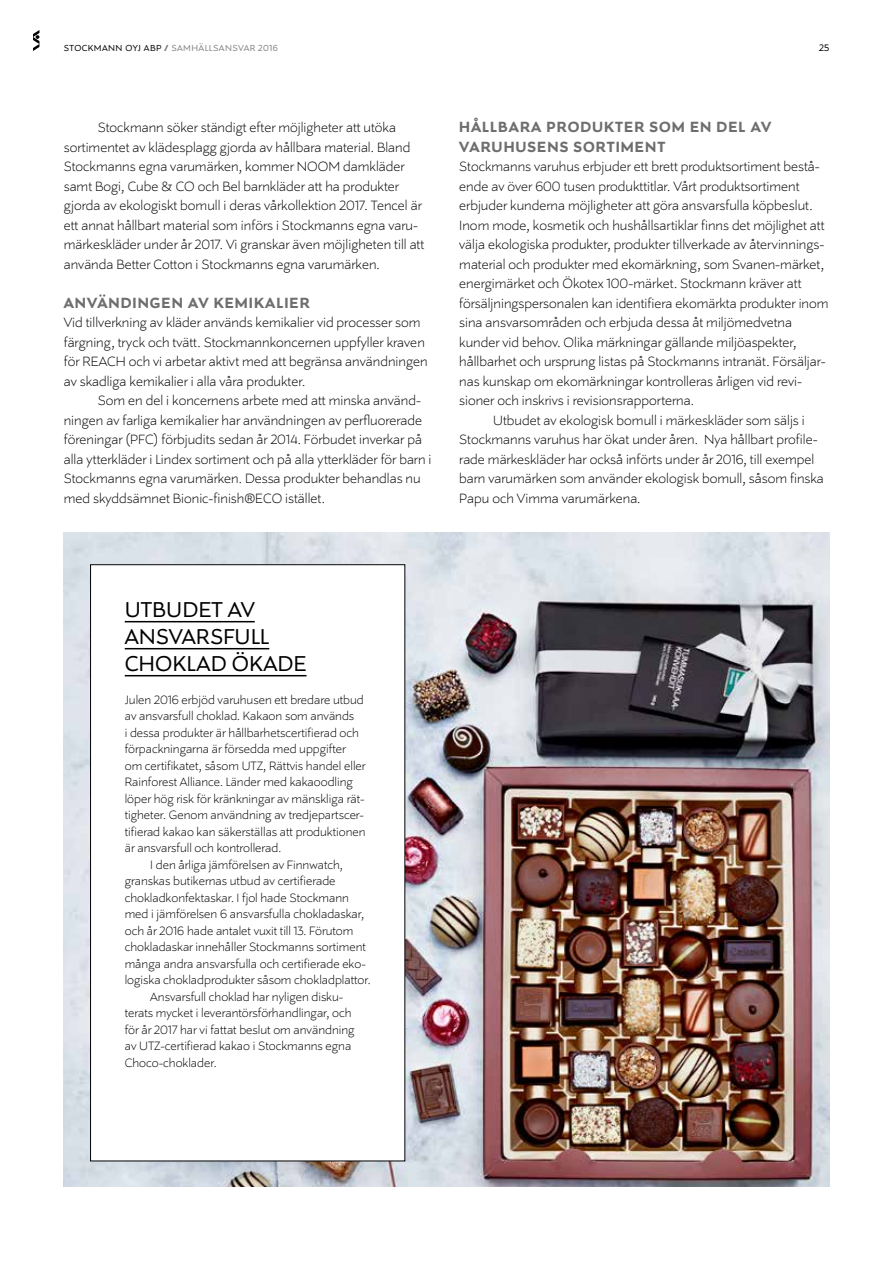
<style>
.page{position:relative;width:893px;height:1263px;background:#fff}
.page>*{position:absolute;margin:0;border:0;box-sizing:border-box;transform-origin:0 0}
.t1{font:24px/27px "Stockmann Sans";color:#000}
.t2{font:700 16.5px/19.5px "Stockmann Sans";letter-spacing:.06em;color:#6e6e6e}
.t3{font:300 15px/19.5px "Stockmann Sans";color:#000}
.t4{font:300 13.5px "Stockmann Sans";color:#000}
.t5{font:10.5px "Stockmann Sans";color:#000}
.t6{font:9.75px "Stockmann Sans";letter-spacing:.04em;color:#828282}
.s1{color:#000}
.s2{font-weight:700;color:#6e6e6e}
</style>
<div class="page">
<svg style="left:33px;top:30px;width:6px;height:21px"></svg>
<img style="left:64px;top:533px;width:765px;height:653px">
<div style="left:91px;top:565px;width:314px;height:596px;background:#fff"></div>
<hr style="left:125px;top:621px;width:130px;height:1px;background:#000">
<hr style="left:125px;top:648px;width:144px;height:1px;background:#000">
<hr style="left:125px;top:675px;width:181px;height:1px;background:#000">
<p class="t6" style="left:64px;top:42px;width:216px"><span class="s1">STOCKMANN OYJ ABP</span> <span class="s2">/</span> SAMHÄLLSANSVAR 2016</p>
<p class="t5" style="left:819px;top:42px;width:11px">25</p>
<p class="t3" style="left:64px;top:118px;width:362px;text-indent:34px">Stockmann söker ständigt efter möjligheter att utöka sortimentet av klädesplagg gjorda av hållbara material. Bland Stockmanns egna varumärken, kommer NOOM damkläder samt Bogi, Cube &amp; CO och Bel barnkläder att ha produkter gjorda av ekologiskt bomull i deras vårkollektion 2017. Tencel är ett annat hållbart material som införs i Stockmanns egna varu&shy;märkeskläder under år 2017. Vi granskar även möjligheten till att använda Better Cotton i Stockmanns egna varumärken.</p>
<p class="t2" style="left:64px;top:293px;width:247px">ANVÄNDINGEN AV KEMIKALIER</p>
<p class="t3" style="left:64px;top:313px;width:365px">Vid tillverkning av kläder används kemikalier vid processer som färgning, tryck och tvätt. Stockmannkoncernen uppfyller kraven för REACH och vi arbetar aktivt med att begränsa användningen av skadliga kemikalier i alla våra produkter.</p>
<p class="t3" style="left:64px;top:391px;width:369px;text-indent:34px">Som en del i koncernens arbete med att minska använd&shy;ningen av farliga kemikalier har användningen av perfluorerade föreningar (PFC) förbjudits sedan år 2014. Förbudet inverkar på alla ytterkläder i Lindex sortiment och på alla ytterkläder för barn i Stockmanns egna varumärken. Dessa produkter behandlas nu med skyddsämnet Bionic-finish®ECO istället.</p>
<p class="t2" style="left:459px;top:117px;width:313px">HÅLLBARA PRODUKTER SOM EN DEL AV<br>VARUHUSENS SORTIMENT</p>
<p class="t3" style="left:459px;top:157px;width:362px">Stockmanns varuhus erbjuder ett brett produktsortiment bestå-</p>
<p class="t3" style="left:459px;top:176px;width:342px">ende av över 600 tusen produkttitlar. Vårt produktsortiment</p>
<p class="t3" style="left:459px;top:196px;width:355px">erbjuder kunderna möjligheter att göra ansvarsfulla köpbeslut.</p>
<p class="t3" style="left:459px;top:215px;width:367px">Inom mode, kosmetik och hushållsartiklar finns det möjlighet att</p>
<p class="t3" style="left:459px;top:235px;width:367px">välja ekologiska produkter, produkter tillverkade av återvinnings-</p>
<p class="t3" style="left:459px;top:254px;width:366px">material och produkter med ekomärkning, som Svanen-märket,</p>
<p class="t3" style="left:459px;top:274px;width:344px">energimärket och Ökotex 100-märket. Stockmann kräver att</p>
<p class="t3" style="left:459px;top:293px;width:371px">försäljningspersonalen kan identifiera ekomärkta produkter inom</p>
<p class="t3" style="left:459px;top:313px;width:334px">sina ansvarsområden och erbjuda dessa åt miljömedvetna</p>
<p class="t3" style="left:459px;top:332px;width:339px">kunder vid behov. Olika märkningar gällande miljöaspekter,</p>
<p class="t3" style="left:459px;top:352px;width:368px">hållbarhet och ursprung listas på Stockmanns intranät. Försäljar-</p>
<p class="t3" style="left:459px;top:371px;width:344px">nas kunskap om ekomärkningar kontrolleras årligen vid revi-</p>
<p class="t3" style="left:459px;top:391px;width:236px">sioner och inskrivs i revisionsrapporterna.</p>
<p class="t3" style="left:493px;top:410px;width:313px">Utbudet av ekologisk bomull i märkeskläder som säljs i</p>
<p class="t3" style="left:459px;top:430px;width:360px">Stockmanns varuhus har ökat under åren. Nya hållbart profile-</p>
<p class="t3" style="left:459px;top:449px;width:357px">rade märkeskläder har också införts under år 2016, till exempel</p>
<p class="t3" style="left:459px;top:469px;width:366px">barn varumärken som använder ekologisk bomull, såsom finska</p>
<p class="t3" style="left:459px;top:488px;width:183px">Papu och Vimma varumärkena.</p>
<h1 class="t1" style="left:125px;top:596px;width:183px">UTBUDET AV<br>ANSVARSFULL<br>CHOKLAD ÖKADE</h1>
<p class="t4" style="left:125px;top:692px;width:241px">Julen 2016 erbjöd varuhusen ett bredare utbud</p>
<p class="t4" style="left:125px;top:708px;width:231px">av ansvarsfull choklad. Kakaon som används</p>
<p class="t4" style="left:125px;top:725px;width:236px">i dessa produkter är hållbarhetscertifierad och</p>
<p class="t4" style="left:125px;top:741px;width:223px">förpackningarna är försedda med uppgifter</p>
<p class="t4" style="left:125px;top:758px;width:242px">om certifikatet, såsom UTZ, Rättvis handel eller</p>
<p class="t4" style="left:125px;top:774px;width:230px">Rainforest Alliance. Länder med kakaoodling</p>
<p class="t4" style="left:125px;top:791px;width:241px">löper hög risk för kränkningar av mänskliga rät-</p>
<p class="t4" style="left:125px;top:807px;width:241px">tigheter. Genom användning av tredjepartscer-</p>
<p class="t4" style="left:125px;top:824px;width:242px">tifierad kakao kan säkerställas att produktionen</p>
<p class="t4" style="left:125px;top:840px;width:158px">är ansvarsfull och kontrollerad.</p>
<p class="t4" style="left:150px;top:857px;width:194px">I den årliga jämförelsen av Finnwatch,</p>
<p class="t4" style="left:125px;top:873px;width:212px">granskas butikernas utbud av certifierade</p>
<p class="t4" style="left:125px;top:890px;width:226px">chokladkonfektaskar. I fjol hade Stockmann</p>
<p class="t4" style="left:125px;top:906px;width:241px">med i jämförelsen 6 ansvarsfulla chokladaskar,</p>
<p class="t4" style="left:125px;top:923px;width:230px">och år 2016 hade antalet vuxit till 13. Förutom</p>
<p class="t4" style="left:125px;top:939px;width:243px">chokladaskar innehåller Stockmanns sortiment</p>
<p class="t4" style="left:125px;top:956px;width:243px">många andra ansvarsfulla och certifierade eko-</p>
<p class="t4" style="left:125px;top:972px;width:247px">logiska chokladprodukter såsom chokladplattor.</p>
<p class="t4" style="left:150px;top:989px;width:195px">Ansvarsfull choklad har nyligen disku-</p>
<p class="t4" style="left:125px;top:1005px;width:228px">terats mycket i leverantörsförhandlingar, och</p>
<p class="t4" style="left:125px;top:1022px;width:231px">för år 2017 har vi fattat beslut om användning</p>
<p class="t4" style="left:125px;top:1038px;width:228px">av UTZ-certifierad kakao i Stockmanns egna</p>
<p class="t4" style="left:125px;top:1055px;width:93px">Choco-choklader.</p>
</div>
